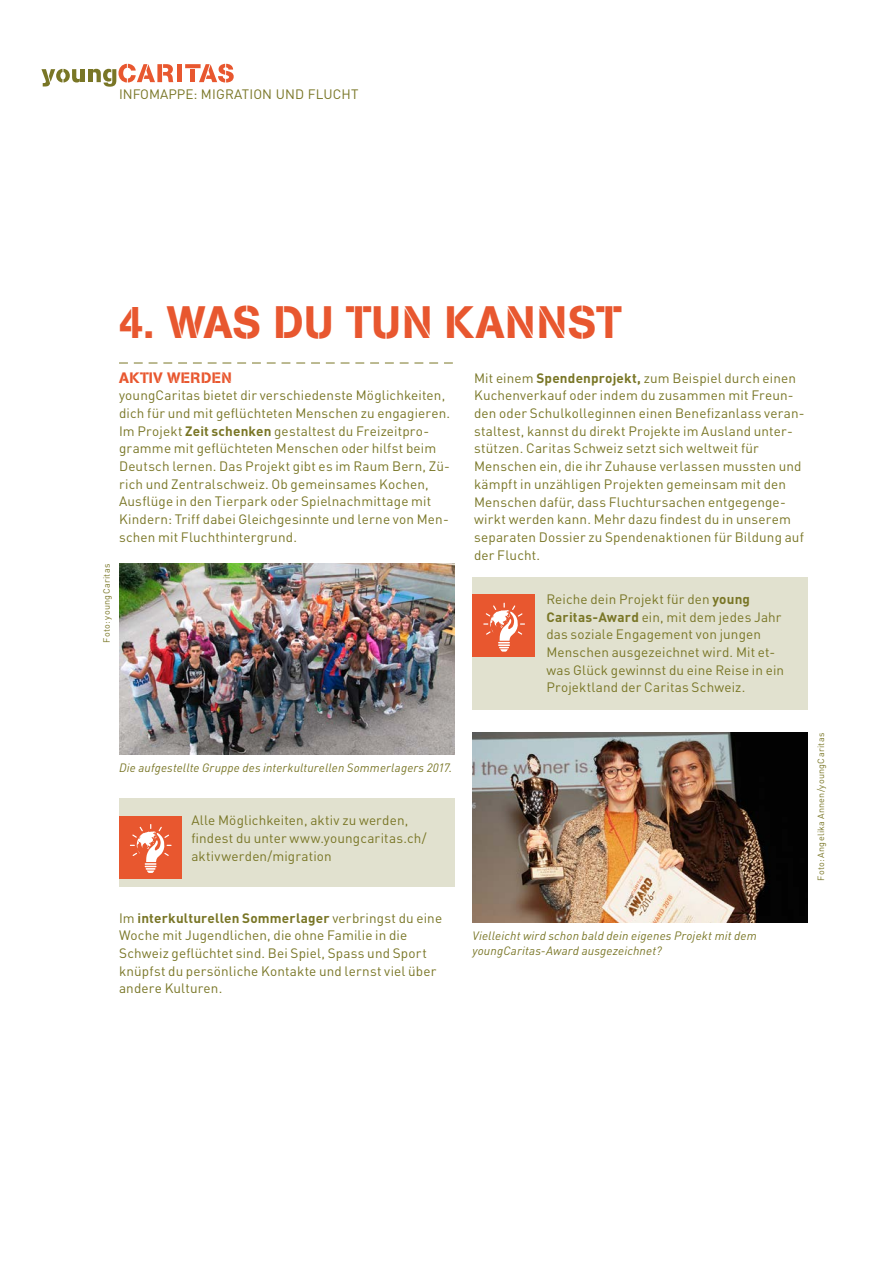
<style>
.page{position:relative;width:893px;height:1263px;background:#fff}
.page>*{position:absolute;margin:0;border:0;box-sizing:border-box;transform-origin:0 0}
.t1{font:45px "AG Book Stencil";letter-spacing:.02em;color:#e8572f;scale:.96 1}
.t2{font:15px "AG Book Stencil";letter-spacing:.02em;color:#e8572f}
.t3{font:13.5px/17.7px "DIN";letter-spacing:.01em;color:#797626}
.t4{font:italic 12px/15px "DIN";letter-spacing:.015em;color:#797626}
.t5{font:9px "DIN";letter-spacing:.03em;color:#797626}
.s1{font-weight:700}
</style>
<div class="page">
<hr style="left:81px;top:69px;width:4px;height:13px;background:#797626">
<hr style="left:88px;top:69px;width:4px;height:13px;background:#797626">
<div style="left:177px;top:64px;width:5px;height:18px;background:#e8572f"></div>
<svg style="left:185px;top:64px;width:49px;height:19px"></svg>
<svg style="left:93px;top:64px;width:80px;height:23px"></svg>
<svg style="left:41px;top:69px;width:39px;height:17px"></svg>
<div style="left:472px;top:577px;width:336px;height:133px;background:#e1e1cf"></div>
<div style="left:472px;top:594px;width:63px;height:63px;background:#e8572f"></div>
<svg style="left:483px;top:603px;width:42px;height:49px"></svg>
<div style="left:119px;top:799px;width:335px;height:88px;background:#e1e1cf"></div>
<div style="left:119px;top:816px;width:63px;height:62px;background:#e8572f"></div>
<svg style="left:130px;top:824px;width:42px;height:49px"></svg>
<svg style="left:119px;top:363px;width:334px;height:1px"></svg>
<img style="left:119px;top:564px;width:335px;height:190px">
<img style="left:472px;top:732px;width:336px;height:191px">
<p class="t3" style="left:119px;top:85px;width:241px">INFOMAPPE: MIGRATION UND FLUCHT</p>
<h1 class="t1" style="left:119px;top:296px;width:525px">4. WAS DU TUN KANNST</h1>
<p class="t2" style="left:119px;top:368px;width:114px">AKTIV WERDEN</p>
<p class="t3" style="left:119px;top:386px;width:333px">youngCaritas bietet dir verschiedenste Möglichkeiten, dich für und mit geflüchteten Menschen zu engagieren.<br>Im Projekt <span class="s1">Zeit schenken</span> gestaltest du Freizeitpro&shy;gramme mit geflüchteten Menschen oder hilfst beim Deutsch lernen. Das Projekt gibt es im Raum Bern, Zü&shy;rich und Zentralschweiz. Ob gemeinsames Kochen, Ausflüge in den Tierpark oder Spielnachmittage mit Kindern: Triff dabei Gleichgesinnte und lerne von Men&shy;schen mit Fluchthintergrund.</p>
<p class="t5" style="left:101px;top:642px;width:80px;rotate:-90deg">Foto: youngCaritas</p>
<p class="t3" style="left:474px;top:369px;width:332px">Mit einem <span class="s1">Spendenprojekt,</span> zum Beispiel durch einen Kuchenverkauf oder indem du zusammen mit Freun&shy;den oder Schulkolleginnen einen Benefizanlass veran&shy;staltest, kannst du direkt Projekte im Ausland unter&shy;stützen. Caritas Schweiz setzt sich weltweit für Menschen ein, die ihr Zuhause verlassen mussten und kämpft in unzähligen Projekten gemeinsam mit den Menschen dafür, dass Fluchtursachen entgegenge&shy;wirkt werden kann. Mehr dazu findest du in unserem separaten Dossier zu Spendenaktionen für Bildung auf der Flucht.</p>
<p class="t3" style="left:546px;top:590px;width:239px">Reiche dein Projekt für den <span class="s1">young Caritas-Award</span> ein, mit dem jedes Jahr das soziale Engagement von jungen Menschen ausgezeichnet wird. Mit et&shy;was Glück gewinnst du eine Reise in ein Projektland der Caritas Schweiz.</p>
<p class="t4" style="left:119px;top:760px;width:335px">Die aufgestellte Gruppe des interkulturellen Sommerlagers 2017.</p>
<p class="t3" style="left:191px;top:811px;width:237px">Alle Möglichkeiten, aktiv zu werden, findest du unter www.youngcaritas.ch/ aktivwerden/migration</p>
<p class="t3" style="left:119px;top:909px;width:325px">Im <span class="s1">interkulturellen Sommerlager</span> verbringst du eine Woche mit Jugendlichen, die ohne Familie in die Schweiz geflüchtet sind. Bei Spiel, Spass und Sport knüpfst du persönliche Kontakte und lernst viel über andere Kulturen.</p>
<p class="t4" style="left:472px;top:928px;width:286px">Vielleicht wird schon bald dein eigenes Projekt mit dem youngCaritas-Award ausgezeichnet?</p>
<p class="t5" style="left:815px;top:881px;width:149px;rotate:-90deg">Foto: Angelika Annen/youngCaritas</p>
</div>
